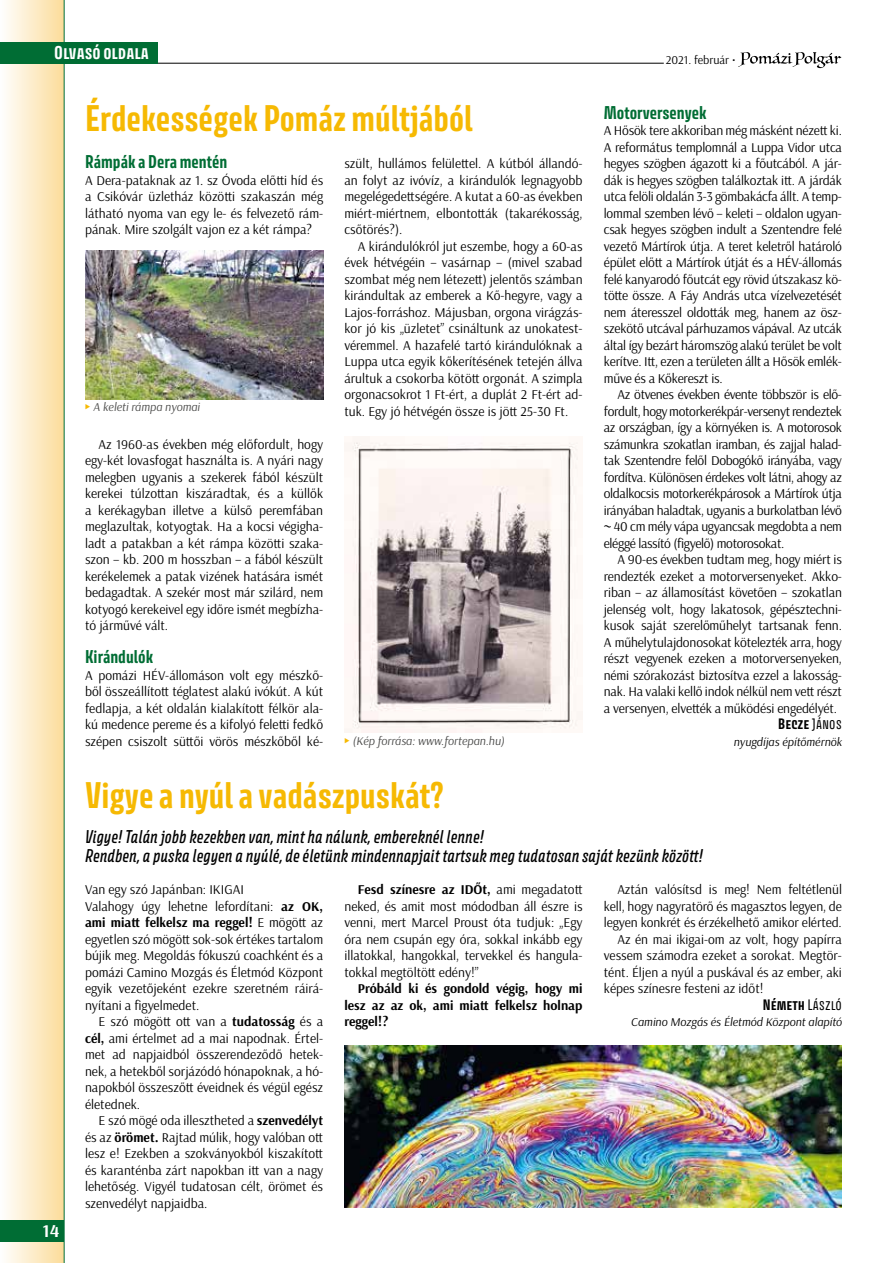
<style>
.page{position:relative;width:893px;height:1263px;background:#fff}
.page>*{position:absolute;margin:0;border:0;box-sizing:border-box;transform-origin:0 0}
.t1{font:700 33px "Avory I Latn";color:#f6b903}
.t2{font:700 18px "Arsenal";color:#fff}
.t3{font:16.5px/19.5px "Avory I Latn Me It";color:#000}
.t4{font:700 16.5px "Avory I Latn";color:#006d34}
.t5{font:700 16.5px "Avory I Latn";color:#fff}
.t6{font:13.5px/16.5px "Arsenal";color:#000;text-align:justify}
.t7{font:700 13.5px/16.5px "Arsenal";color:#000;text-align:justify}
.t8{font:700 13.5px "Avory I Latn";color:#000}
.t9{font:italic 12px "Arsenal";color:#000}
.t10{font:italic 12px "Arsenal";color:#4a4a49}
.t11{font:12px "Arsenal";color:#000}
.s1{font-weight:400}
.s2{font-weight:700}
</style>
<div class="page">
<div style="left:0;top:0;width:64px;height:1263px;background:linear-gradient(to right,#fefeff,#fcdd9b)"></div>
<hr style="left:64px;top:0;width:1px;height:1263px;background:#006d34">
<div style="left:0;top:1220px;width:64px;height:22px;background:#006d34"></div>
<hr style="left:156px;top:63px;width:508px;height:1px;background:#000">
<svg style="left:738px;top:52px;width:103px;height:16px"></svg>
<div style="left:0;top:42px;width:157px;height:21px;background:#006d34"></div>
<img style="left:344px;top:1045px;width:497px;height:162px">
<img style="left:85px;top:251px;width:238px;height:148px">
<img style="left:344px;top:436px;width:239px;height:296px">
<p class="t5" style="left:54px;top:42px;width:96px">Olvasó oldala</p>
<p class="t11" style="left:666px;top:52px;width:71px">2021. február •</p>
<h1 class="t1" style="left:85px;top:97px;width:389px">Érdekességek Pomáz múltjából</h1>
<p class="t4" style="left:85px;top:151px;width:144px">Rámpák a Dera mentén</p>
<p class="t6" style="left:85px;top:172px;width:240px">A Dera-pataknak az 1. sz Óvoda előtti híd és a Csikóvár üzletház közötti szakaszán még látható nyoma van egy le- és felvezető rám&shy;pának. Mire szolgált vajon ez a két rámpa?</p>
<p class="t10" style="left:93px;top:400px;width:108px">A keleti rámpa nyomai</p>
<p class="t6" style="left:85px;top:436px;width:240px;text-indent:14px">Az 1960-as években még előfordult, hogy egy-két lovasfogat használta is. A nyári nagy melegben ugyanis a szekerek fából készült kerekei túlzottan kiszáradtak, és a küllők a kerékagyban illetve a külső peremfában meglazultak, kotyogtak. Ha a kocsi végigha&shy;ladt a patakban a két rámpa közötti szaka&shy;szon – kb. 200 m hosszban – a fából készült kerékelemek a patak vizének hatására ismét bedagadtak. A szekér most már szilárd, nem kotyogó kerekeivel egy időre ismét megbízha&shy;tó járművé vált.</p>
<p class="t4" style="left:85px;top:646px;width:70px">Kirándulók</p>
<p class="t6" style="left:85px;top:667px;width:240px">A pomázi HÉV-állomáson volt egy mészkő&shy;ből összeállított téglatest alakú ivókút. A kút fedlapja, a két oldalán kialakított félkör ala&shy;kú medence pereme és a kifolyó feletti fedkő szépen csiszolt süttői vörös mészkőből ké-</p>
<p class="t6" style="left:344px;top:155px;width:240px">szült, hullámos felülettel. A kútból állandó&shy;an folyt az ivóvíz, a kirándulók legnagyobb megelégedettségére. A kutat a 60-as években miért-miértnem, elbontották (takarékosság, csőtörés?).</p>
<p class="t6" style="left:344px;top:238px;width:240px;text-indent:14px">A kirándulókról jut eszembe, hogy a 60-as évek hétvégéin – vasárnap – (mivel szabad szombat még nem létezett) jelentős számban kirándultak az emberek a Kő-hegyre, vagy a Lajos-forráshoz. Májusban, orgona virágzás&shy;kor jó kis „üzletet” csináltunk az unokatest&shy;véremmel. A hazafelé tartó kirándulóknak a Luppa utca egyik kőkerítésének tetején állva árultuk a csokorba kötött orgonát. A szimpla orgonacsokrot 1 Ft-ért, a duplát 2 Ft-ért ad&shy;tuk. Egy jó hétvégén össze is jött 25-30 Ft.</p>
<p class="t10" style="left:353px;top:733px;width:153px">(Kép forrása: www.fortepan.hu)</p>
<h1 class="t1" style="left:85px;top:774px;width:360px">Vigye a nyúl a vadászpuskát?</h1>
<p class="t4" style="left:604px;top:102px;width:104px">Motorversenyek</p>
<p class="t6" style="left:604px;top:122px;width:240px">A Hősök tere akkoriban még másként nézett ki.<br>A református templomnál a Luppa Vidor utca hegyes szögben ágazott ki a főutcából. A jár&shy;dák is hegyes szögben találkoztak itt. A járdák utca felöli oldalán 3-3 gömbakácfa állt. A temp&shy;lommal szemben lévő – keleti – oldalon ugyan&shy;csak hegyes szögben indult a Szentendre felé vezető Mártírok útja. A teret keletről határoló épület előtt a Mártírok útját és a HÉV-állomás felé kanyarodó főutcát egy rövid útszakasz kö&shy;tötte össze. A Fáy András utca vízelvezetését nem áteresszel oldották meg, hanem az ös - szekötő utcával párhuzamos vápával. Az utcák által így bezárt háromszög alakú terület be volt kerítve. Itt, ezen a területen állt a Hősök emlék&shy;műve és a Kőkereszt is.</p>
<p class="t6" style="left:604px;top:386px;width:240px;text-indent:14px">Az ötvenes években évente többször is elő&shy;fordult, hogy motorkerékpár-versenyt rendeztek az országban, így a környéken is. A motorosok számunkra szokatlan iramban, és zajjal halad&shy;tak Szentendre felől Dobogókő irányába, vagy fordítva. Különösen érdekes volt látni, ahogy az oldalkocsis motorkerékpárosok a Mártírok útja irányában haladtak, ugyanis a burkolatban lévő ~ 40 cm mély vápa ugyancsak megdobta a nem eléggé lassító (figyelő) motorosokat.</p>
<p class="t6" style="left:604px;top:551px;width:240px;text-indent:14px">A 90-es években tudtam meg, hogy miért is rendezték ezeket a motorversenyeket. Akko&shy;riban – az államosítást követően – szokatlan jelenség volt, hogy lakatosok, gépésztechni&shy;kusok saját szerelőműhelyt tartsanak fenn.<br>A műhelytulajdonosokat kötelezték arra, hogy részt vegyenek ezeken a motorversenyeken, némi szórakozást biztosítva ezzel a lakosság&shy;nak. Ha valaki kellő indok nélkül nem vett részt a versenyen, elvették a működési engedélyét.</p>
<p class="t8" style="left:778px;top:715px;width:65px">Becze <span class="s1">János</span></p>
<p class="t9" style="left:733px;top:734px;width:110px">nyugdíjas építőmérnök</p>
<p class="t3" style="left:85px;top:826px;width:619px">Vigye! Talán jobb kezekben van, mint ha nálunk, embereknél lenne!<br>Rendben, a puska legyen a nyúlé, de életünk mindennapjait tartsuk meg tudatosan saját kezünk között!</p>
<h2 class="t2" style="left:43px;top:1220px;width:18px">14</h2>
<p class="t6" style="left:85px;top:881px;width:240px;text-align:left">Van egy szó Japánban: IKIGAI<br>Valahogy úgy lehetne lefordítani: <span class="s2">az OK, ami miatt felkelsz ma reggel!</span> E mögött az egyetlen szó mögött sok-sok értékes tartalom bújik meg. Megoldás fókuszú coachként és a pomázi Camino Mozgás és Életmód Központ egyik vezetőjeként ezekre szeretném ráirá&shy;nyítani a figyelmedet.</p>
<p class="t6" style="left:85px;top:1013px;width:240px;text-indent:14px">E szó mögött ott van a <span class="s2">tudatosság</span> és a <span class="s2">cél,</span> ami értelmet ad a mai napodnak. Értel&shy;met ad napjaidból összerendeződő hetek&shy;nek, a hetekből sorjázódó hónapoknak, a hó&shy;napokból összeszőtt éveidnek és végül egész életednek.</p>
<p class="t6" style="left:85px;top:1112px;width:240px;text-indent:14px">E szó mögé oda illesztheted a <span class="s2">szenvedélyt </span>és az <span class="s2">örömet.</span> Rajtad múlik, hogy valóban ott lesz e! Ezekben a szokványokból kiszakított és karanténba zárt napokban itt van a nagy lehetőség. Vigyél tudatosan célt, örömet és szenvedélyt napjaidba.</p>
<p class="t6" style="left:344px;top:881px;width:240px;text-indent:14px"><span class="s2">Fesd színesre az IDŐt,</span> ami megadatott neked, és amit most módodban áll észre is venni, mert Marcel Proust óta tudjuk: „Egy óra nem csupán egy óra, sokkal inkább egy illatokkal, hangokkal, tervekkel és hangula&shy;tokkal megtöltött edény!”</p>
<p class="t7" style="left:344px;top:981px;width:240px;text-indent:14px">Próbáld ki és gondold végig, hogy mi lesz az az ok, ami miatt felkelsz holnap reggel!?</p>
<p class="t6" style="left:617px;top:881px;width:226px">Aztán valósítsd is meg! Nem feltétlenül</p>
<p class="t6" style="left:604px;top:898px;width:240px">kell, hogy nagyratörő és magasztos legyen, de</p>
<p class="t6" style="left:604px;top:914px;width:240px">legyen konkrét és érzékelhető amikor elérted.</p>
<p class="t6" style="left:617px;top:931px;width:226px">Az én mai ikigai-om az volt, hogy papírra</p>
<p class="t6" style="left:604px;top:947px;width:240px">vessem számodra ezeket a sorokat. Megtör-</p>
<p class="t6" style="left:604px;top:964px;width:240px">tént. Éljen a nyúl a puskával és az ember, aki</p>
<p class="t6" style="left:604px;top:980px;width:161px">képes színesre festeni az időt!</p>
<p class="t8" style="left:763px;top:996px;width:81px">Németh <span class="s1">László</span></p>
<p class="t9" style="left:631px;top:1015px;width:212px">Camino Mozgás és Életmód Központ alapító</p>
</div>
